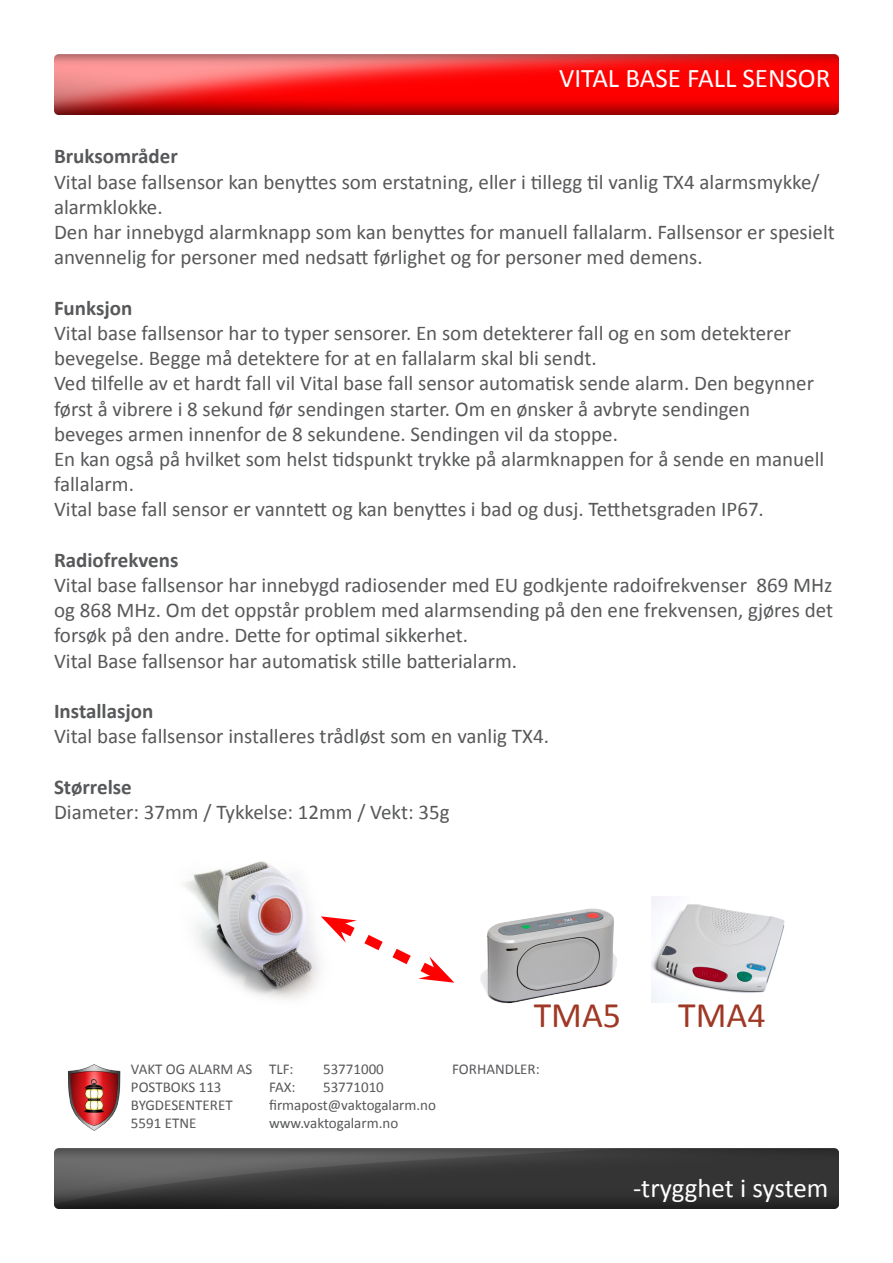
<style>
.page{position:relative;width:893px;height:1263px;background:#fff}
.page>*{position:absolute;margin:0;border:0;box-sizing:border-box;transform-origin:0 0}
.t1{font:36px "Calibri";color:#9f3824}
.t2{font:27px "Calibri";color:#fff}
.t3{font:21px/25.2px "Calibri";color:#57585a}
.t4{font:700 21px "Calibri";color:#57585a}
.t5{font:15px "Calibri";color:#57585a}
</style>
<div class="page">
<img style="left:184px;top:861px;width:136px;height:138px">
<img style="left:54px;top:1148px;width:785px;height:61px">
<img style="left:54px;top:54px;width:785px;height:61px">
<img style="left:68px;top:1064px;width:53px;height:67px">
<img style="left:480px;top:908px;width:125px;height:95px">
<svg style="left:321px;top:916px;width:133px;height:67px"></svg>
<img style="left:651px;top:897px;width:134px;height:105px">
<p class="t2" style="left:559px;top:61px;width:273px">VITAL BASE FALL SENSOR</p>
<p class="t4" style="left:54px;top:143px;width:125px">Bruksområder</p>
<p class="t3" style="left:54px;top:169px;width:767px">Vital base fallsensor kan benyttes som erstatning, eller i tillegg til vanlig TX4 alarmsmykke/ alarmklokke.</p>
<p class="t3" style="left:54px;top:220px;width:782px">Den har innebygd alarmknapp som kan benyttes for manuell fallalarm. Fallsensor er spesielt anvennelig for personer med nedsatt førlighet og for personer med demens.</p>
<p class="t4" style="left:54px;top:294px;width:80px">Funksjon</p>
<p class="t3" style="left:54px;top:320px;width:739px">Vital base fallsensor har to typer sensorer. En som detekterer fall og en som detekterer bevegelse. Begge må detektere for at en fallalarm skal bli sendt.</p>
<p class="t3" style="left:54px;top:371px;width:761px">Ved tilfelle av et hardt fall vil Vital base fall sensor automatisk sende alarm. Den begynner først å vibrere i 8 sekund før sendingen starter. Om en ønsker å avbryte sendingen</p>
<p class="t3" style="left:54px;top:421px;width:565px">beveges armen innenfor de 8 sekundene. Sendingen vil da stoppe.</p>
<p class="t3" style="left:54px;top:446px;width:772px">En kan også på hvilket som helst tidspunkt trykke på alarmknappen for å sende en manuell fallalarm.</p>
<p class="t3" style="left:54px;top:497px;width:711px">Vital base fall sensor er vanntett og kan benyttes i bad og dusj. Tetthetsgraden IP67.</p>
<p class="t4" style="left:54px;top:546px;width:126px">Radiofrekvens</p>
<p class="t3" style="left:54px;top:572px;width:780px;text-align:justify">Vital base fallsensor har innebygd radiosender med EU godkjente radoifrekvenser 869 MHz og 868 MHz. Om det oppstår problem med alarmsending på den ene frekvensen, gjøres det forsøk på den andre. Dette for optimal sikkerhet.</p>
<p class="t3" style="left:54px;top:648px;width:465px">Vital Base fallsensor har automatisk stille batterialarm.</p>
<p class="t4" style="left:54px;top:697px;width:101px">Installasjon</p>
<p class="t3" style="left:54px;top:724px;width:496px">Vital base fallsensor installeres trådløst som en vanlig TX4.</p>
<p class="t4" style="left:54px;top:773px;width:79px">Størrelse</p>
<p class="t3" style="left:54px;top:799px;width:397px">Diameter: 37mm / Tykkelse: 12mm / Vekt: 35g</p>
<p class="t5" style="left:131px;top:1060px;width:123px">VAKT OG ALARM AS</p>
<p class="t5" style="left:131px;top:1078px;width:92px">POSTBOKS 113</p>
<p class="t5" style="left:131px;top:1096px;width:103px">BYGDESENTERET</p>
<p class="t5" style="left:131px;top:1114px;width:67px">5591 ETNE</p>
<p class="t5" style="left:269px;top:1060px;width:26px">TLF:</p>
<p class="t5" style="left:323px;top:1060px;width:62px">53771000</p>
<p class="t5" style="left:269px;top:1078px;width:28px">FAX:</p>
<p class="t5" style="left:323px;top:1078px;width:62px">53771010</p>
<p class="t5" style="left:269px;top:1096px;width:168px">firmapost@vaktogalarm.no</p>
<p class="t5" style="left:269px;top:1114px;width:131px">www.vaktogalarm.no</p>
<p class="t1" style="left:534px;top:992px;width:89px">TMA5</p>
<p class="t1" style="left:678px;top:992px;width:89px">TMA4</p>
<p class="t5" style="left:452px;top:1060px;width:89px">FORHANDLER:</p>
<p class="t2" style="left:633px;top:1171px;width:197px">-trygghet i system</p>
</div>
